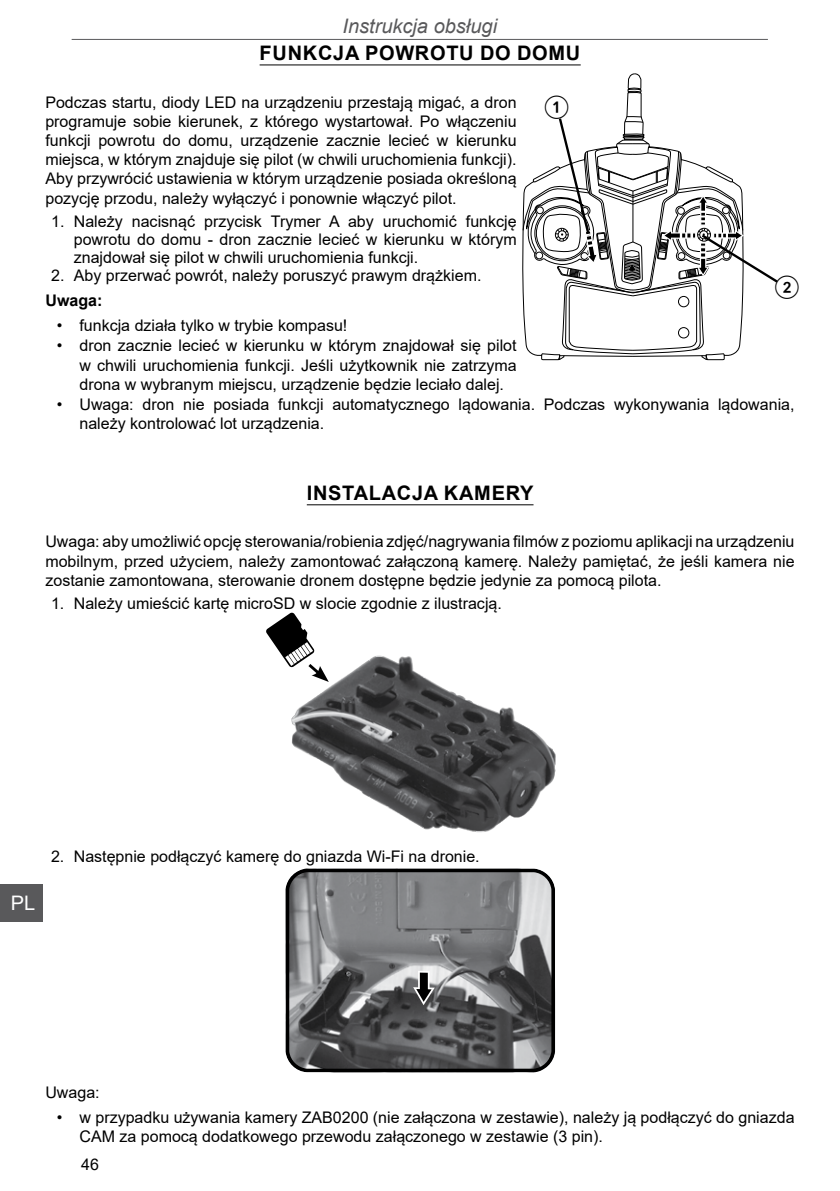
<style>
.page{position:relative;width:840px;height:1191px;background:#fff}
.page>*{position:absolute;margin:0;border:0;box-sizing:border-box;transform-origin:0 0}
.t1{font:24px "Carlito";color:#000}
.t2{font:700 20px "Arial";letter-spacing:.035em;color:#000}
.t3{font:italic 20px "Arial";color:#59595b}
.t4{font:20px "Arial";color:#fff}
.t5{font:16px/19.2px "Arial";color:#000;text-align:justify}
.t6{font:700 16px "Arial";color:#000}
</style>
<div class="page">
<hr style="left:72px;top:39px;width:695px;height:1px;background:#59595b">
<div style="left:0;top:884px;width:43px;height:37px;background:#59595b"></div>
<hr style="left:259px;top:64px;width:321px;height:1px;background:#000">
<hr style="left:306px;top:504px;width:227px;height:1px;background:#000">
<svg style="left:522px;top:73px;width:255px;height:287px"></svg>
<img style="left:291px;top:655px;width:265px;height:178px">
<svg style="left:266px;top:612px;width:62px;height:70px"></svg>
<svg style="left:285px;top:868px;width:269px;height:204px;background:#707173"></svg>
<p class="t3" style="left:342px;top:13px;width:156px">Instrukcja obsługi</p>
<p class="t2" style="left:259px;top:39px;width:322px">FUNKCJA POWROTU DO DOMU</p>
<p class="t5" style="left:45px;top:92px;width:472px">Podczas startu, diody LED na urządzeniu przestają migać, a dron programuje sobie kierunek, z którego wystartował. Po włączeniu funkcji powrotu do domu, urządzenie zacznie lecieć w kierunku miejsca, w którym znajduje się pilot (w chwili uruchomienia funkcji).<br>Aby przywrócić ustawienia w którym urządzenie posiada określoną pozycję przodu, należy wyłączyć i ponownie włączyć pilot.</p>
<p class="t5" style="left:74px;top:212px;width:444px;line-height:18px;text-indent:-23px">1. Należy nacisnąć przycisk Trymer A aby uruchomić funkcję powrotu do domu - dron zacznie lecieć w kierunku w którym znajdował się pilot w chwili uruchomienia funkcji.</p>
<p class="t5" style="left:51px;top:266px;width:431px">2. Aby przerwać powrót, należy poruszyć prawym drążkiem.</p>
<p class="t6" style="left:45px;top:289px;width:58px">UWAGA:</p>
<p class="t5" style="left:57px;top:316px;width:292px">• funkcja działa tylko w trybie kompasu!</p>
<p class="t5" style="left:79px;top:336px;width:438px;text-indent:-23px">• dron zacznie lecieć w kierunku w którym znajdował się pilot w chwili uruchomienia funkcji. Jeśli użytkownik nie zatrzyma drona w wybranym miejscu, urządzenie będzie leciało dalej.</p>
<p class="t5" style="left:79px;top:395px;width:716px;text-indent:-23px">• Uwaga: dron nie posiada funkcji automatycznego lądowania. Podczas wykonywania lądowania, należy kontrolować lot urządzenia.</p>
<h1 class="t1" style="left:540px;top:91px;width:33px">①</h1>
<h1 class="t1" style="left:770px;top:270px;width:33px">②</h1>
<p class="t2" style="left:306px;top:479px;width:50px">INSTALAC</p>
<p class="t2" style="left:412px;top:479px;width:48px">JA KAMER</p>
<p class="t2" style="left:520px;top:479px;width:15px">Y</p>
<p class="t5" style="left:45px;top:532px;width:750px">Uwaga: aby umożliwić opcję sterowania/robienia zdjęć/nagrywania filmów z poziomu aplikacji na urządzeniu mobilnym, przed użyciem, należy zamontować załączoną kamerę. Należy pamiętać, że jeśli kamera nie zostanie zamontowana, sterowanie dronem dostępne będzie jedynie za pomocą pilota.</p>
<p class="t5" style="left:51px;top:594px;width:452px">1. Należy umieścić kartę microSD w slocie zgodnie z ilustracją.</p>
<p class="t4" style="left:11px;top:889px;width:26px">PL</p>
<p class="t5" style="left:51px;top:846px;width:430px">2. Następnie podłączyć kamerę do gniazda Wi-Fi na dronie.</p>
<p class="t5" style="left:45px;top:1082px;width:56px">Uwaga:</p>
<p class="t5" style="left:79px;top:1107px;width:716px;text-indent:-23px">• w przypadku używania kamery ZAB0200 (nie załączona w zestawie), należy ją podłączyć do gniazda<br>CAM za pomocą dodatkowego przewodu załączonego w zestawie (3 pin).</p>
<p class="t5" style="left:81px;top:1155px;width:19px">46</p>
</div>
